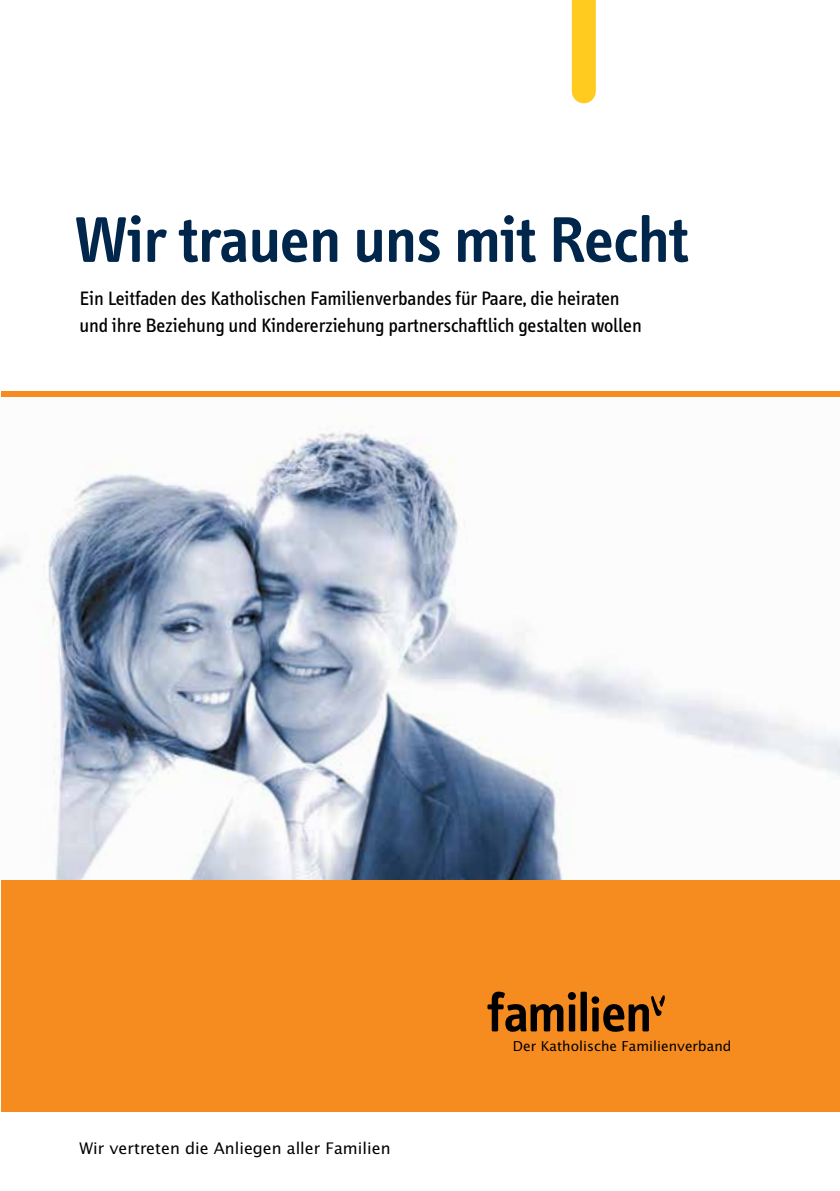
<style>
.page{position:relative;width:840px;height:1191px;background:#fff}
.page>*{position:absolute;margin:0;border:0;box-sizing:border-box;transform-origin:0 0}
.t1{font:600 66px "Info";color:#00274b}
.t2{font:20px/27px "Info";color:#000}
.t3{font:16px "Lucida Sans";color:#000}
.t4{font:13.6px "Lucida Sans";color:#000}
</style>
<div class="page">
<div style="left:1px;top:391px;width:838px;height:720px;background:#f68b1f"></div>
<div style="left:571px;top:0;width:24px;height:91px;background:#ffcb1f"></div>
<img style="left:0;top:397px;width:839px;height:482px">
<svg style="left:487px;top:991px;width:76px;height:40px"></svg>
<div style="left:568px;top:1004px;width:7px;height:27px;background:#000"></div>
<div style="left:580px;top:991px;width:6px;height:40px;background:#000"></div>
<div style="left:592px;top:1007px;width:6px;height:24px;background:#000"></div>
<div style="left:591px;top:996px;width:8px;height:8px;background:#000;border-radius:50%"></div>
<div style="left:567px;top:992px;width:8px;height:8px;background:#000;border-radius:50%"></div>
<svg style="left:603px;top:995px;width:61px;height:36px"></svg>
<h1 class="t1" style="left:74px;top:203px;width:615px">Wir trauen uns mit Recht</h1>
<p class="t2" style="left:79px;top:285px;width:563px">Ein Leitfaden des Katholischen Familienverbandes für Paare, die heiraten und ihre Beziehung und Kindererziehung partnerschaftlich gestalten wollen</p>
<p class="t3" style="left:79px;top:1138px;width:312px">Wir vertreten die Anliegen aller Familien</p>
<p class="t4" style="left:512px;top:1038px;width:220px">Der Katholische Familienverband</p>
</div>
